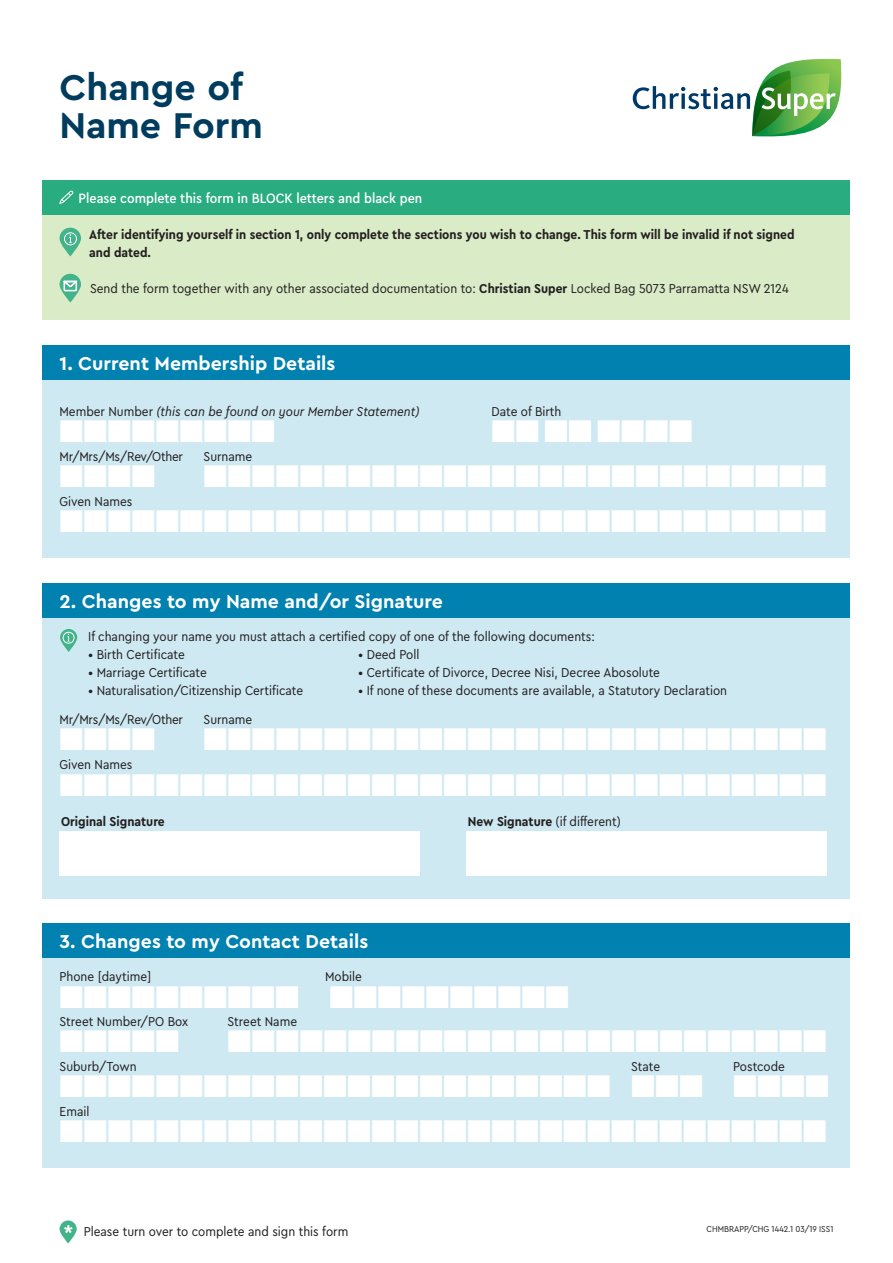
<style>
.page{position:relative;width:893px;height:1263px;background:#fff}
.page>*{position:absolute;margin:0;border:0;box-sizing:border-box;transform-origin:0 0}
.Cera_form_header{font:700 37.5px/37.5px "Cera Pro";color:#003c5d}
.Boxes{font:31.5px "Zapf Dingbats ITC";color:#fff}
.cero_compact_reg_tex{font:31.5px "Zapf Dingbats ITC";color:#fff}
.Cera_pro_header{font:700 19.5px "Cera Pro";color:#fff}
.Cera_compact_instruc{font:500 14.25px "Cera Compact Pro";color:#fff}
.cero_compact_reg_tex-2{font:13.5px "Cera Compact Pro";color:#231f20}
.cero_compact_reg_tex-3{font:700 13.5px/18px "Cera Compact Pro";color:#231f20}
.cero_compact_reg_tex-4{font:italic 13.5px "Cera Compact Pro";color:#231f20}
.cero_compact_reg_tex-5{font:13.5px "Cera Compact Pro";letter-spacing:-.02em;color:#231f20}
.cero_compact_reg_tex-6{font:9px "Cera Compact Pro";color:#231f20}
.s1{font-weight:700}
.s2{font-style:normal}
</style>
<div class="page">
<div style="left:43px;top:214px;width:807px;height:106px;background:#daebc7"></div>
<svg style="left:60px;top:228px;width:21px;height:28px"></svg>
<svg style="left:69px;top:234px;width:3px;height:9px"></svg>
<div style="left:64px;top:232px;width:13px;height:13px;border:1px solid #fff;border-radius:50%"></div>
<div style="left:43px;top:350px;width:807px;height:208px;background:#cee9f2"></div>
<div style="left:43px;top:584px;width:807px;height:314px;background:#cee9f2"></div>
<div style="left:43px;top:924px;width:807px;height:243px;background:#cee9f2"></div>
<svg style="left:633px;top:59px;width:209px;height:78px"></svg>
<div style="left:43px;top:345px;width:807px;height:34px;background:#0081b0"></div>
<div style="left:43px;top:584px;width:807px;height:34px;background:#0081b0"></div>
<div style="left:43px;top:924px;width:807px;height:34px;background:#0081b0"></div>
<div style="left:43px;top:180px;width:807px;height:34px;background:#29ac80"></div>
<svg style="left:60px;top:274px;width:21px;height:28px"></svg>
<svg style="left:63px;top:281px;width:14px;height:10px"></svg>
<svg style="left:59px;top:191px;width:15px;height:13px"></svg>
<div style="left:60px;top:831px;width:360px;height:44px;background:#fff"></div>
<div style="left:466px;top:831px;width:361px;height:44px;background:#fff"></div>
<svg style="left:60px;top:629px;width:17px;height:23px"></svg>
<svg style="left:67px;top:634px;width:3px;height:7px"></svg>
<div style="left:63px;top:632px;width:11px;height:12px;border:1px solid #fff;border-radius:50%"></div>
<svg style="left:60px;top:1220px;width:17px;height:23px"></svg>
<svg style="left:64px;top:1225px;width:9px;height:8px"></svg>
<p class="Cera_form_header" style="left:60px;top:67px;width:205px">Change of<br>Name Form</p>
<p class="Cera_compact_instruc" style="left:79px;top:188px;width:345px">Please complete this form in BLOCK letters and black pen</p>
<p class="cero_compact_reg_tex-3" style="left:89px;top:225px;width:707px">After identifying yourself in section 1, only complete the sections you wish to change. This form will be invalid if not signed and dated.</p>
<p class="cero_compact_reg_tex-2" style="left:90px;top:280px;width:700px">Send the form together with any other associated documentation to: <span class="s1">Christian Super</span> Locked Bag 5073 Parramatta NSW 2124</p>
<p class="Cera_pro_header" style="left:60px;top:350px;width:277px">1. Current Membership Details</p>
<p class="cero_compact_reg_tex-4" style="left:60px;top:402px;width:361px"><span class="s2">Member Number</span> (this can be found on your Member Statement)</p>
<p class="cero_compact_reg_tex-2" style="left:492px;top:402px;width:71px">Date of Birth</p>
<p class="Boxes" style="left:60px;top:416px;width:217px">■■■■■■■■■</p>
<p class="Boxes" style="left:492px;top:416px;width:203px">■■ ■■ ■■■■</p>
<p class="cero_compact_reg_tex-5" style="left:60px;top:447px;width:125px">Mr/Mrs/Ms/Rev/Other</p>
<p class="cero_compact_reg_tex-2" style="left:204px;top:447px;width:50px">Surname</p>
<p class="Boxes" style="left:60px;top:462px;width:97px">■■■■</p>
<p class="Boxes" style="left:204px;top:462px;width:625px">■■■■■■■■■■■■■■■■■■■■■■■■■■</p>
<p class="cero_compact_reg_tex-2" style="left:60px;top:493px;width:74px">Given Names</p>
<p class="Boxes" style="left:60px;top:507px;width:769px">■■■■■■■■■■■■■■■■■■■■■■■■■■■■■■■■</p>
<p class="Cera_pro_header" style="left:60px;top:588px;width:385px">2. Changes to my Name and/or Signature</p>
<p class="cero_compact_reg_tex-2" style="left:88px;top:627px;width:508px">If changing your name you must attach a certified copy of one of the following documents:</p>
<p class="cero_compact_reg_tex-2" style="left:88px;top:645px;width:98px">• Birth Certificate</p>
<p class="cero_compact_reg_tex-2" style="left:358px;top:645px;width:63px">• Deed Poll</p>
<p class="cero_compact_reg_tex-2" style="left:88px;top:663px;width:120px">• Marriage Certificate</p>
<p class="cero_compact_reg_tex-2" style="left:358px;top:663px;width:303px">• Certificate of Divorce, Decree Nisi, Decree Abosolute</p>
<p class="cero_compact_reg_tex-2" style="left:88px;top:681px;width:217px">• Naturalisation/Citizenship Certificate</p>
<p class="cero_compact_reg_tex-2" style="left:358px;top:681px;width:370px">• If none of these documents are available, a Statutory Declaration</p>
<p class="cero_compact_reg_tex-5" style="left:60px;top:711px;width:125px">Mr/Mrs/Ms/Rev/Other</p>
<p class="cero_compact_reg_tex-2" style="left:204px;top:711px;width:50px">Surname</p>
<p class="Boxes" style="left:60px;top:725px;width:97px">■■■■</p>
<p class="Boxes" style="left:204px;top:725px;width:625px">■■■■■■■■■■■■■■■■■■■■■■■■■■</p>
<p class="cero_compact_reg_tex-2" style="left:60px;top:756px;width:74px">Given Names</p>
<p class="Boxes" style="left:60px;top:770px;width:769px">■■■■■■■■■■■■■■■■■■■■■■■■■■■■■■■■</p>
<p class="cero_compact_reg_tex-3" style="left:61px;top:812px;width:105px">Original Signature</p>
<p class="cero_compact_reg_tex-2" style="left:468px;top:812px;width:154px"><span class="s1">New Signature</span> (if different)</p>
<p class="Cera_pro_header" style="left:60px;top:928px;width:310px">3. Changes to my Contact Details</p>
<p class="cero_compact_reg_tex-2" style="left:60px;top:968px;width:93px">Phone [daytime]</p>
<p class="cero_compact_reg_tex-2" style="left:325px;top:968px;width:38px">Mobile</p>
<p class="cero_compact_reg_tex" style="left:60px;top:982px;width:511px">■■■■■■■■■■ ■■■■■■■■■■</p>
<p class="cero_compact_reg_tex-2" style="left:60px;top:1012px;width:130px">Street Number/PO Box</p>
<p class="cero_compact_reg_tex-2" style="left:228px;top:1012px;width:71px">Street Name</p>
<p class="Boxes" style="left:60px;top:1026px;width:121px">■■■■■</p>
<p class="Boxes" style="left:228px;top:1026px;width:601px">■■■■■■■■■■■■■■■■■■■■■■■■■</p>
<p class="cero_compact_reg_tex-2" style="left:60px;top:1057px;width:79px">Suburb/Town</p>
<p class="cero_compact_reg_tex-2" style="left:631px;top:1057px;width:31px">State</p>
<p class="cero_compact_reg_tex-2" style="left:733px;top:1057px;width:53px">Postcode</p>
<p class="Boxes" style="left:60px;top:1071px;width:771px">■■■■■■■■■■■■■■■■■■■■■■■ ■■■ ■■■■</p>
<p class="cero_compact_reg_tex-2" style="left:60px;top:1102px;width:31px">Email</p>
<p class="Boxes" style="left:60px;top:1116px;width:769px">■■■■■■■■■■■■■■■■■■■■■■■■■■■■■■■■</p>
<p class="cero_compact_reg_tex-2" style="left:84px;top:1222px;width:266px">Please turn over to complete and sign this form</p>
<p class="cero_compact_reg_tex-6" style="left:707px;top:1223px;width:128px">CHMBRAPP/CHG 1442.1 03/19 ISS1</p>
</div>
